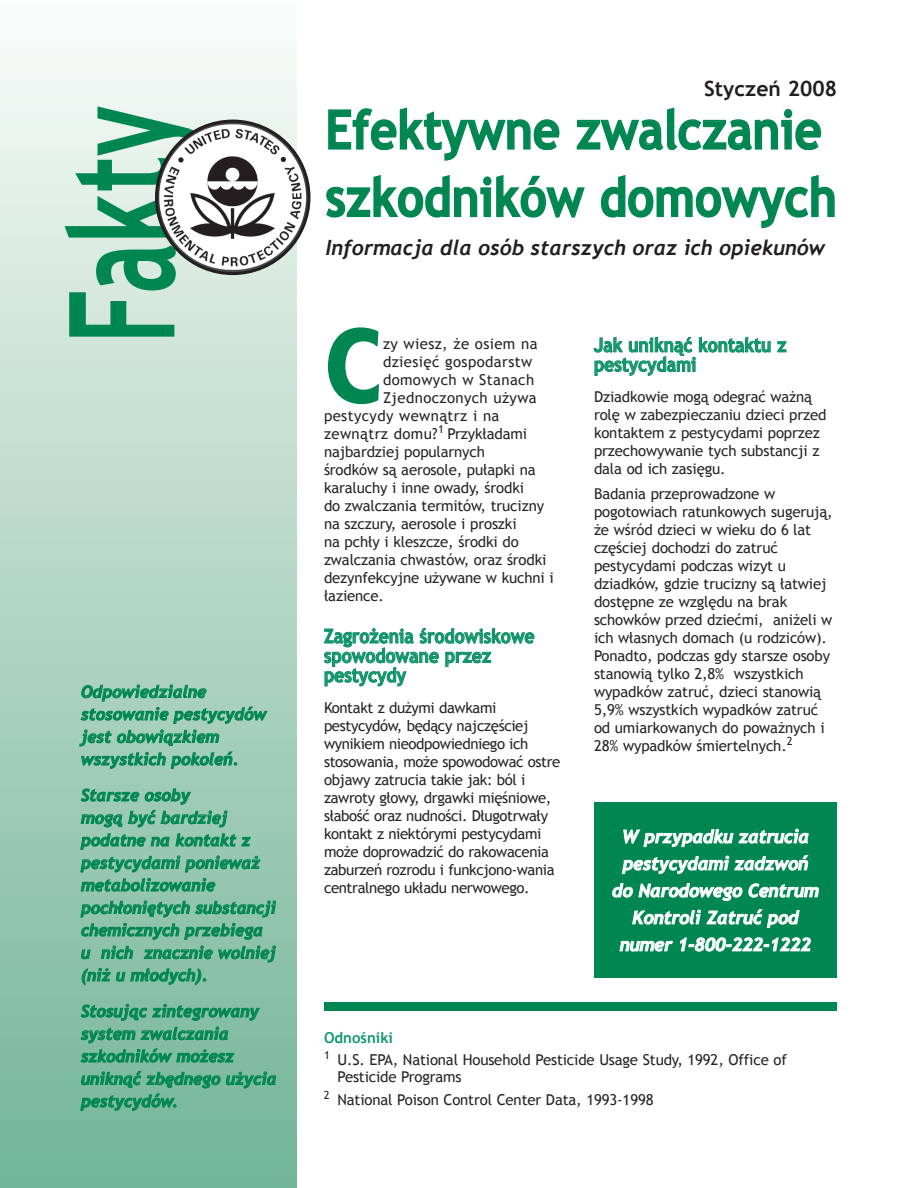
<style>
.page{position:relative;width:918px;height:1188px;background:#fff}
.page>*{position:absolute;margin:0;border:0;box-sizing:border-box;transform-origin:0 0}
.t1{font:700 147px "Trebuchet MS";letter-spacing:-.005em;color:#008751;scale:.64 1}
.t2{font:500 104.25px "Formata";color:#008751;scale:.9 1}
.t3{font:700 54px/67.5px "Trebuchet MS";color:#008751;scale:.88 1}
.t4{font:italic 700 21px "Trebuchet";color:#231f20}
.t5{font:700 21px "Trebuchet MS";color:#231f20}
.t6{font:700 19.5px/19.5px "Trebuchet MS";color:#13976c;scale:.9 1}
.t7{font:italic 700 18px/27px "Trebuchet";letter-spacing:-.01em;color:#fff;text-align:center}
.t8{font:italic 700 16.5px/22.5px "Trebuchet";color:#008751}
.t9{font:15px/18px "Trebuchet MS";letter-spacing:-.01em;color:#282526}
.t10{font:15px "Trebuchet MS";letter-spacing:.025em;color:#282526}
.t11{font:15px "Trebuchet MS";letter-spacing:.01em;color:#282526}
.s1{font-weight:700;color:#13976c}
</style>
<div class="page">
<div style="left:0;top:0;width:297px;height:1188px;background:linear-gradient(to bottom,#f7faf7,#72b497)"></div>
<svg style="left:328px;top:107px;width:232px;height:54px"></svg>
<svg style="left:576px;top:107px;width:246px;height:44px"></svg>
<svg style="left:326px;top:175px;width:259px;height:43px"></svg>
<svg style="left:600px;top:175px;width:235px;height:54px"></svg>
<svg style="left:324px;top:628px;width:210px;height:58px"></svg>
<svg style="left:777px;top:341px;width:9px;height:11px"></svg>
<svg style="left:594px;top:337px;width:177px;height:39px"></svg>
<div style="left:324px;top:1002px;width:513px;height:9px;background:#008751"></div>
<img style="left:156px;top:121px;width:153px;height:153px;border-radius:50%">
<div style="left:155px;top:120px;width:155px;height:155px;border:3px solid #231f20;border-radius:50%"></div>
<svg style="left:79px;top:684px;width:188px;height:85px"></svg>
<svg style="left:81px;top:788px;width:146px;height:39px"></svg>
<svg style="left:80px;top:833px;width:180px;height:39px"></svg>
<svg style="left:81px;top:878px;width:134px;height:14px"></svg>
<svg style="left:80px;top:900px;width:196px;height:17px"></svg>
<svg style="left:81px;top:923px;width:195px;height:39px"></svg>
<svg style="left:82px;top:968px;width:124px;height:17px"></svg>
<svg style="left:81px;top:1004px;width:179px;height:59px"></svg>
<svg style="left:80px;top:1071px;width:196px;height:40px"></svg>
<div style="left:594px;top:802px;width:243px;height:176px;background:#008751"></div>
<svg style="left:623px;top:829px;width:110px;height:18px"></svg>
<svg style="left:739px;top:829px;width:70px;height:15px"></svg>
<svg style="left:622px;top:855px;width:186px;height:19px"></svg>
<svg style="left:612px;top:883px;width:130px;height:18px"></svg>
<svg style="left:749px;top:883px;width:70px;height:15px"></svg>
<svg style="left:632px;top:910px;width:69px;height:15px"></svg>
<svg style="left:707px;top:909px;width:93px;height:19px"></svg>
<svg style="left:620px;top:940px;width:53px;height:12px"></svg>
<svg style="left:680px;top:937px;width:131px;height:14px"></svg>
<h1 class="t1" style="left:30px;top:344px;width:373px;rotate:-90deg">Fakty</h1>
<p class="t8" style="left:81px;top:681px;width:187px">Odpowiedzialne stosowanie pestycydów jest obowiązkiem wszystkich pokoleń.</p>
<p class="t8" style="left:81px;top:784px;width:196px">Starsze osoby<br>mogą być bardziej podatne na kontakt z pestycydami ponieważ metabolizowanie pochłoniętych substancji chemicznych przebiega u nich znacznie wolniej (niż u młodych).</p>
<p class="t8" style="left:81px;top:1000px;width:197px">Stosując zintegrowany system zwalczania szkodników możesz uniknąć zbędnego użycia pestycydów.</p>
<h3 class="t5" style="left:704px;top:76px;width:134px">Styczeń 2008</h3>
<h3 class="t3" style="left:326px;top:96px;width:583px">Efektywne zwalczanie szkodników domowych</h3>
<h3 class="t4" style="left:326px;top:235px;width:501px">Informacja dla osób starszych oraz ich opiekunów</h3>
<h2 class="t2" style="left:324px;top:302px;width:64px">C</h2>
<p class="t10" style="left:383px;top:334px;width:156px">zy wiesz, że osiem na</p>
<p class="t10" style="left:383px;top:352px;width:151px">dziesięć gospodarstw</p>
<p class="t10" style="left:383px;top:370px;width:153px">domowych w Stanach</p>
<p class="t10" style="left:383px;top:388px;width:155px">Zjednoczonych używa</p>
<p class="t10" style="left:324px;top:406px;width:177px">pestycydy wewnątrz i na</p>
<p class="t11" style="left:324px;top:424px;width:205px">zewnątrz domu?<sup>1</sup> Przykładami</p>
<p class="t9" style="left:324px;top:442px;width:163px">najbardziej popularnych</p>
<p class="t9" style="left:324px;top:460px;width:213px">środków są aerosole, pułapki na</p>
<p class="t9" style="left:324px;top:478px;width:202px">karaluchy i inne owady, środki</p>
<p class="t9" style="left:324px;top:496px;width:222px">do zwalczania termitów, trucizny</p>
<p class="t9" style="left:324px;top:514px;width:194px">na szczury, aerosole i proszki</p>
<p class="t9" style="left:324px;top:532px;width:196px">na pchły i kleszcze, środki do</p>
<p class="t9" style="left:324px;top:550px;width:224px">zwalczania chwastów, oraz środki</p>
<p class="t9" style="left:324px;top:568px;width:231px">dezynfekcyjne używane w kuchni i</p>
<p class="t9" style="left:324px;top:586px;width:62px">łazience.</p>
<h3 class="t6" style="left:324px;top:626px;width:236px">Zagrożenia środowiskowe spowodowane przez pestycydy</h3>
<p class="t9" style="left:324px;top:699px;width:238px">Kontakt z dużymi dawkami pestycydów, będący najczęściej wynikiem nieodpowiedniego ich stosowania, może spowodować ostre objawy zatrucia takie jak: ból i zawroty głowy, drgawki mięśniowe, słabość oraz nudności. Długotrwały kontakt z niektórymi pestycydami może doprowadzić do rakowacenia zaburzeń rozrodu i funkcjono-wania centralnego układu nerwowego.</p>
<h3 class="t6" style="left:594px;top:335px;width:215px">Jak uniknąć kontaktu z pestycydami</h3>
<p class="t9" style="left:594px;top:388px;width:234px">Dziadkowie mogą odegrać ważną rolę w zabezpieczaniu dzieci przed kontaktem z pestycydami poprzez przechowywanie tych substancji z dala od ich zasięgu.</p>
<p class="t9" style="left:594px;top:485px;width:240px">Badania przeprowadzone w pogotowiach ratunkowych sugerują, że wśród dzieci w wieku do 6 lat częściej dochodzi do zatruć pestycydami podczas wizyt u dziadków, gdzie trucizny są łatwiej dostępne ze względu na brak schowków przed dziećmi, aniżeli w ich własnych domach (u rodziców).<br>Ponadto, podczas gdy starsze osoby stanowią tylko 2,8% wszystkich wypadków zatruć, dzieci stanowią<br>5,9% wszystkich wypadków zatruć od umiarkowanych do poważnych i<br>28% wypadków śmiertelnych.<sup>2</sup></p>
<p class="t7" style="left:612px;top:823px;width:208px">W przypadku zatrucia pestycydami zadzwoń do Narodowego Centrum<br>Kontroli Zatruć pod numer 1-800-222-1222</p>
<p class="t9" style="left:324px;top:1027px;width:464px;line-height:21.9px"><span class="s1">Odnośniki<br></span><sup>1</sup> U.S. EPA, National Household Pesticide Usage Study, 1992, Office of</p>
<p class="t9" style="left:324px;top:1065px;width:331px;line-height:23.2px;text-indent:14px">Pesticide Programs<br><sup>2</sup> National Poison Control Center Data, 1993-1998</p>
</div>
